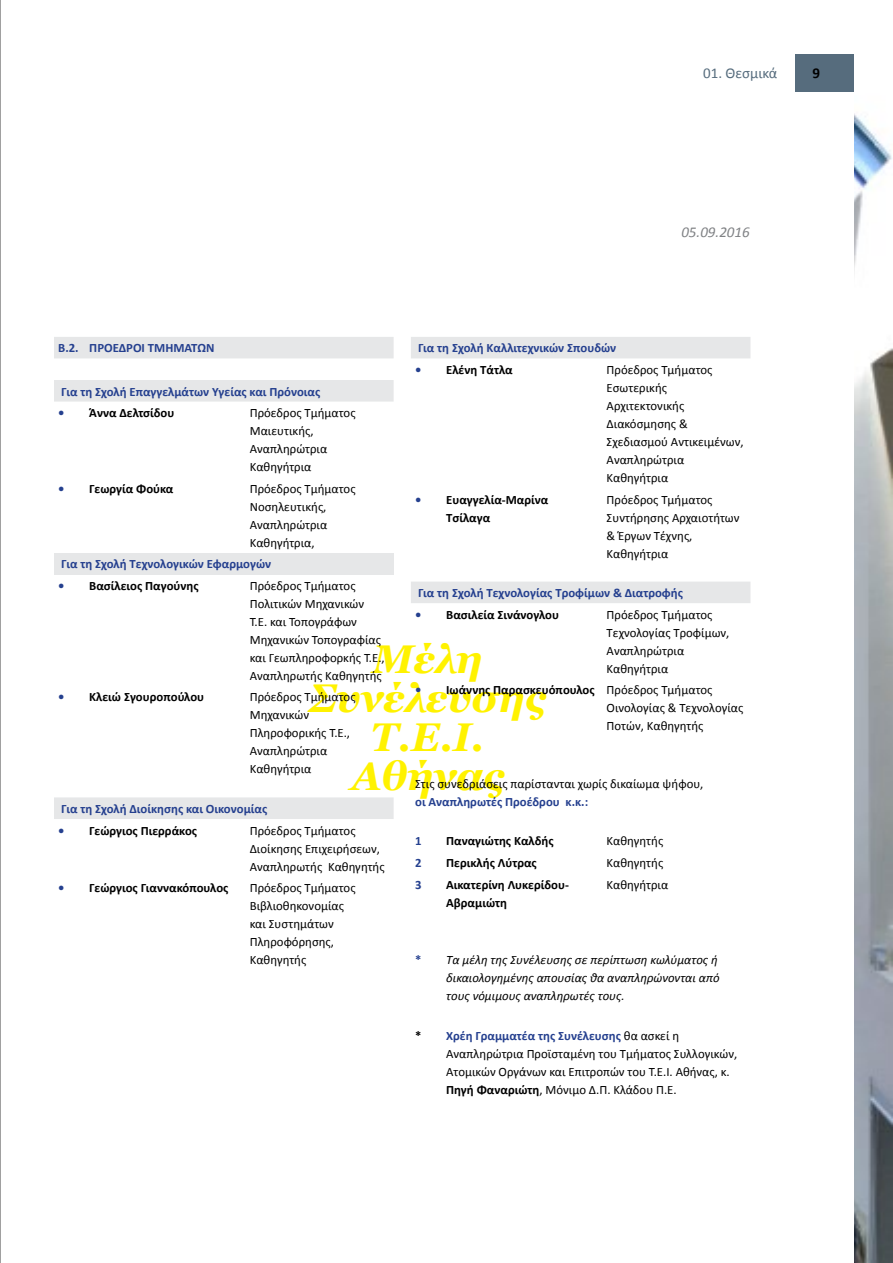
<style>
.page{position:relative;width:893px;height:1263px;background:#fff}
.page>*{position:absolute;margin:0;border:0;box-sizing:border-box;transform-origin:0 0}
.t1{font:italic 700 40.05px/39px "Georgia";color:#fff200;text-align:center}
.t2{font:15px "Calibri";color:#566c7d}
.t3{font:italic 15px "Calibri";color:#808285}
.t4{font:700 15px "Calibri";color:#000}
.t5{font:12.75px/18px "Calibri";color:#000}
.t6{font:700 12.75px "Calibri";color:#25408f}
.t7{font:700 12.75px/18px "Calibri";color:#000}
.t8{font:italic 12.75px/18px "Calibri";color:#000}
.s1{color:#25408f}
.s2{font-weight:700;color:#25408f}
.s3{font-weight:700}
.s4{font-weight:700;font-style:normal;color:#25408f}
</style>
<div class="page">
<hr style="left:0;top:0;width:1px;height:1263px;background:#000">
<div style="left:795px;top:54px;width:98px;height:38px;background:#566c7d"></div>
<img style="left:855px;top:54px;width:38px;height:1209px">
<svg style="left:54px;top:337px;width:340px;height:482px"></svg>
<div style="left:54px;top:553px;width:340px;height:21px;background:#e6e7e8"></div>
<svg style="left:411px;top:337px;width:339px;height:266px"></svg>
<p class="t2" style="left:703px;top:64px;width:76px">01. Θεσμικά</p>
<p class="t4" style="left:813px;top:64px;width:9px">9</p>
<p class="t3" style="left:681px;top:221px;width:70px">05.09.2016</p>
<p class="t6" style="left:418px;top:340px;width:200px">Για τη Σχολή Καλλιτεχνικών Σπουδών</p>
<p class="t7" style="left:415px;top:361px;width:99px"><span class="s1">•</span> Ελένη Τάτλα</p>
<p class="t5" style="left:607px;top:361px;width:139px">Πρόεδρος Τμήματος<br>Εσωτερικής<br>Αρχιτεκτονικής<br>Διακόσμησης &amp;<br>Σχεδιασμού Αντικειμένων,<br>Αναπληρώτρια<br>Καθηγήτρια</p>
<p class="t7" style="left:446px;top:490px;width:104px;text-indent:-31px"><span class="s1">•</span> Ευαγγελία-Μαρίνα<br>Τσίλαγα</p>
<p class="t5" style="left:607px;top:490px;width:134px">Πρόεδρος Τμήματος<br>Συντήρησης Αρχαιοτήτων &amp; Έργων Τέχνης,<br>Καθηγήτρια</p>
<p class="t6" style="left:418px;top:585px;width:266px">Για τη Σχολή Τεχνολογίας Τροφίμων &amp; Διατροφής</p>
<p class="t7" style="left:415px;top:605px;width:145px"><span class="s1">•</span> Βασιλεία Σινάνογλου</p>
<p class="t5" style="left:607px;top:605px;width:124px">Πρόεδρος Τμήματος<br>Τεχνολογίας Τροφίμων,<br>Αναπληρώτρια<br>Καθηγήτρια</p>
<p class="t5" style="left:607px;top:681px;width:138px;text-indent:-191px"><span class="s2">•</span> <span class="s3">Ιωάννης Παρασκευόπουλος</span> Πρόεδρος Τμήματος<br>Οινολογίας &amp; Τεχνολογίας<br>Ποτών, Καθηγητής</p>
<p class="t6" style="left:58px;top:340px;width:158px">Β.2. ΠΡΟΕΔΡΟΙ ΤΜΗΜΑΤΩΝ</p>
<p class="t6" style="left:61px;top:383px;width:261px">Για τη Σχολή Επαγγελμάτων Υγείας και Πρόνοιας</p>
<p class="t7" style="left:58px;top:404px;width:118px"><span class="s1">•</span> Άννα Δελτσίδου</p>
<p class="t5" style="left:250px;top:404px;width:107px">Πρόεδρος Τμήματος<br>Μαιευτικής,<br>Αναπληρώτρια<br>Καθηγήτρια</p>
<p class="t7" style="left:58px;top:479px;width:117px"><span class="s1">•</span> Γεωργία Φούκα</p>
<p class="t5" style="left:250px;top:479px;width:107px">Πρόεδρος Τμήματος<br>Νοσηλευτικής,<br>Αναπληρώτρια<br>Καθηγήτρια,</p>
<p class="t6" style="left:61px;top:556px;width:211px">Για τη Σχολή Τεχνολογικών Εφαρμογών</p>
<p class="t7" style="left:58px;top:577px;width:142px"><span class="s1">•</span> Βασίλειος Παγούνης</p>
<p class="t5" style="left:250px;top:577px;width:136px">Πρόεδρος Τμήματος<br>Πολιτικών Μηχανικών<br>Τ.Ε. και Τοπογράφων<br>Μηχανικών Τοπογραφίας και Γεωπληροφορκής Τ.Ε.,<br>Αναπληρωτής Καθηγητής</p>
<p class="t7" style="left:58px;top:688px;width:147px"><span class="s1">•</span> Κλειώ Σγουροπούλου</p>
<p class="t5" style="left:250px;top:688px;width:107px">Πρόεδρος Τμήματος<br>Μηχανικών<br>Πληροφορικής Τ.Ε.,<br>Αναπληρώτρια<br>Καθηγήτρια</p>
<p class="t6" style="left:61px;top:801px;width:208px">Για τη Σχολή Διοίκησης και Οικονομίας</p>
<p class="t7" style="left:58px;top:821px;width:140px"><span class="s1">•</span> Γεώργιος Πιερράκος</p>
<p class="t5" style="left:250px;top:821px;width:136px">Πρόεδρος Τμήματος<br>Διοίκησης Επιχειρήσεων,<br>Αναπληρωτής Καθηγητής</p>
<p class="t7" style="left:58px;top:879px;width:172px"><span class="s1">•</span> Γεώργιος Γιαννακόπουλος</p>
<p class="t5" style="left:250px;top:879px;width:107px">Πρόεδρος Τμήματος<br>Βιβλιοθηκονομίας και Συστημάτων<br>Πληροφόρησης,<br>Καθηγητής</p>
<h1 class="t1" style="left:309px;top:639px;width:238px">Μέλη<br>Συνέλευσης<br>T.E.I.<br>Αθήνας</h1>
<p class="t5" style="left:415px;top:775px;width:290px">Στις συνεδριάσεις παρίστανται χωρίς δικαίωμα ψήφου,</p>
<p class="t6" style="left:415px;top:793px;width:175px">οι Αναπληρωτές Προέδρου κ.κ.:</p>
<p class="t6" style="left:415px;top:833px;width:8px">1</p>
<p class="t7" style="left:446px;top:832px;width:109px">Παναγιώτης Καλδής</p>
<p class="t5" style="left:607px;top:832px;width:58px">Καθηγητής</p>
<p class="t6" style="left:415px;top:855px;width:8px">2</p>
<p class="t7" style="left:446px;top:854px;width:92px">Περικλής Λύτρας</p>
<p class="t5" style="left:607px;top:854px;width:58px">Καθηγητής</p>
<p class="t6" style="left:415px;top:876px;width:8px">3</p>
<p class="t7" style="left:446px;top:875px;width:124px">Αικατερίνη Λυκερίδου-<br>Αβραμιώτη</p>
<p class="t5" style="left:607px;top:875px;width:63px">Καθηγήτρια</p>
<p class="t8" style="left:446px;top:950px;width:275px;text-indent:-31px"><span class="s4">*</span> Τα μέλη της Συνέλευσης σε περίπτωση κωλύματος ή δικαιολογημένης απουσίας θα αναπληρώνονται από τους νόμιμους αναπληρωτές τους.</p>
<p class="t5" style="left:446px;top:1026px;width:293px;text-indent:-31px"><span class="s3">*</span> <span class="s2">Χρέη Γραμματέα της Συνέλευσης</span> θα ασκεί η Αναπληρώτρια Προϊσταμένη του Τμήματος Συλλογικών, Ατομικών Οργάνων και Επιτροπών του Τ.Ε.Ι. Αθήνας, κ.<br><span class="s3">Πηγή Φαναριώτη</span>, Μόνιμο Δ.Π. Κλάδου Π.Ε.</p>
</div>
